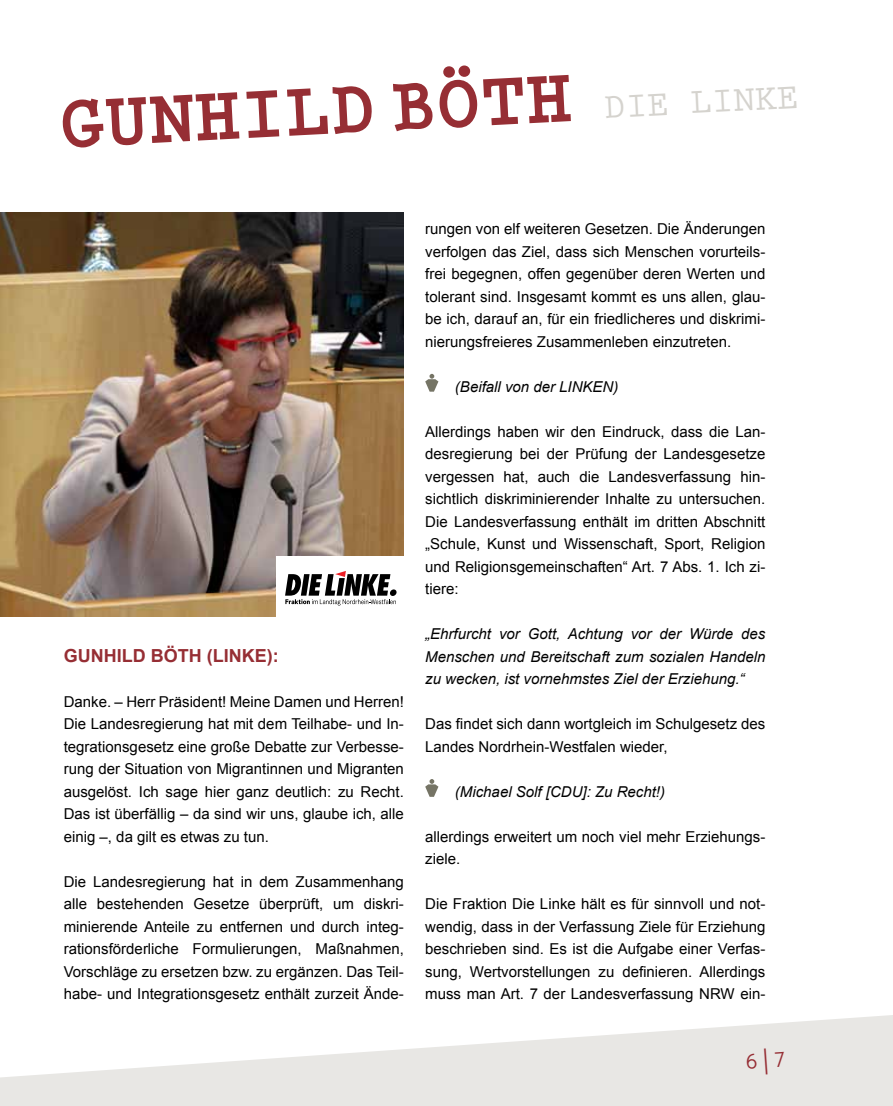
<style>
.page{position:relative;width:893px;height:1106px;background:#fff}
.page>*{position:absolute;margin:0;border:0;box-sizing:border-box;transform-origin:0 0}
.t1{font:700 72px "Prestige Elite Std";color:#962e34}
.t2{font:700 18px "Arial";color:#962e34}
.t3{font:15px/22.5px "Arial";color:#000;text-align:justify}
.t4{font:italic 15px/22.5px "Arial";color:#000;text-align:justify}
.s1{font-size:36px;color:#d5d3ce}
</style>
<div class="page">
<svg style="left:0;top:1015px;width:893px;height:91px;fill:#e8e7e4"></svg>
<img style="left:0;top:213px;width:404px;height:404px">
<div style="left:276px;top:556px;width:129px;height:61px;background:#fff"></div>
<svg style="left:285px;top:571px;width:112px;height:34px"></svg>
<svg style="left:62px;top:86px;width:310px;height:62px"></svg>
<svg style="left:393px;top:83px;width:38px;height:49px"></svg>
<svg style="left:441px;top:65px;width:130px;height:63px"></svg>
<svg style="left:425px;top:374px;width:13px;height:18px"></svg>
<svg style="left:425px;top:779px;width:13px;height:18px"></svg>
<svg style="left:746px;top:1048px;width:39px;height:26px"></svg>
<h1 class="t1" style="left:58px;top:85px;width:740px;rotate:-3deg">GUNHILD BÖTH <span class="s1">DIE LINKE</span></h1>
<p class="t2" style="left:64px;top:643px;width:216px">GUNHILD BÖTH (LINKE):</p>
<p class="t3" style="left:64px;top:690px;width:342px">Danke. – Herr Präsident! Meine Damen und Herren!<br>Die Landesregierung hat mit dem Teilhabe‑ und In&shy;tegrationsgesetz eine große Debatte zur Verbesse&shy;rung der Situation von Migrantinnen und Migranten ausgelöst. Ich sage hier ganz deutlich: zu Recht.<br>Das ist überfällig – da sind wir uns, glaube ich, alle einig –, da gilt es etwas zu tun.</p>
<p class="t3" style="left:64px;top:870px;width:342px">Die Landesregierung hat in dem Zusammenhang alle bestehenden Gesetze überprüft, um diskri&shy;minierende Anteile zu entfernen und durch integ&shy;rationsförderliche Formulierungen, Maßnahmen, Vorschläge zu ersetzen bzw. zu ergänzen. Das Teil&shy;habe‑ und Integrationsgesetz enthält zurzeit Ände-</p>
<p class="t3" style="left:425px;top:218px;width:342px">rungen von elf weiteren Gesetzen. Die Änderungen verfolgen das Ziel, dass sich Menschen vorurteils&shy;frei begegnen, offen gegenüber deren Werten und tolerant sind. Insgesamt kommt es uns allen, glau&shy;be ich, darauf an, für ein friedlicheres und diskrimi&shy;nierungsfreieres Zusammenleben einzutreten.</p>
<p class="t4" style="left:455px;top:375px;width:165px">(Beifall von der LINKEN)</p>
<p class="t3" style="left:425px;top:420px;width:342px">Allerdings haben wir den Eindruck, dass die Lan&shy;desregierung bei der Prüfung der Landesgesetze vergessen hat, auch die Landesverfassung hin&shy;sichtlich diskriminierender Inhalte zu untersuchen.<br>Die Landesverfassung enthält im dritten Abschnitt „Schule, Kunst und Wissenschaft, Sport, Religion und Religionsgemeinschaften“ Art. 7 Abs. 1. Ich zi&shy;tiere:</p>
<p class="t4" style="left:425px;top:623px;width:342px">„Ehrfurcht vor Gott, Achtung vor der Würde des Menschen und Bereitschaft zum sozialen Handeln zu wecken, ist vornehmstes Ziel der Erziehung.“</p>
<p class="t3" style="left:425px;top:713px;width:342px">Das findet sich dann wortgleich im Schulgesetz des<br>Landes Nordrhein-Westfalen wieder,</p>
<p class="t4" style="left:455px;top:780px;width:212px">(Michael Solf [CDU]: Zu Recht!)</p>
<p class="t3" style="left:425px;top:825px;width:342px">allerdings erweitert um noch viel mehr Erziehungs&shy;ziele.</p>
<p class="t3" style="left:425px;top:893px;width:342px">Die Fraktion Die Linke hält es für sinnvoll und not&shy;wendig, dass in der Verfassung Ziele für Erziehung beschrieben sind. Es ist die Aufgabe einer Verfas&shy;sung, Wertvorstellungen zu definieren. Allerdings muss man Art. 7 der Landesverfassung NRW ein-</p>
</div>
